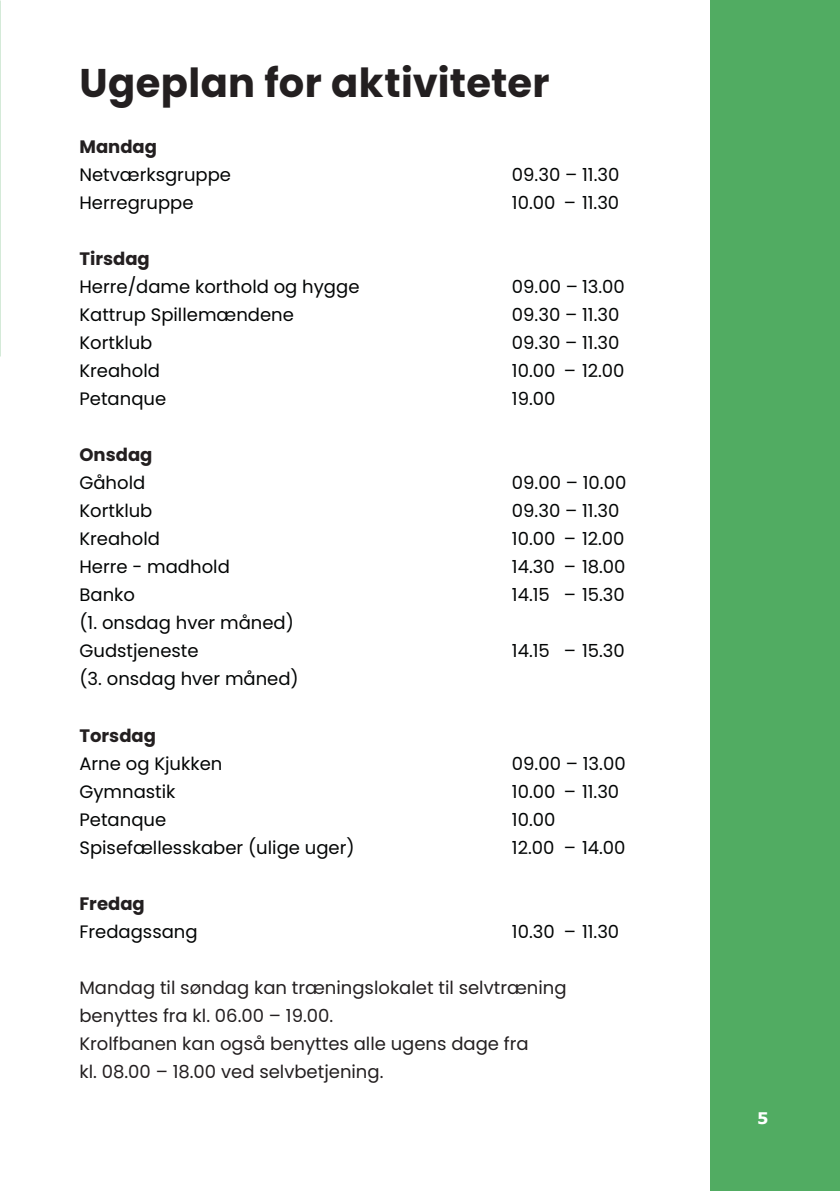
<style>
.page{position:relative;width:840px;height:1191px;background:#fff}
.page>*{position:absolute;margin:0;border:0;box-sizing:border-box;transform-origin:0 0}
.Underoverskrift{font:700 40px "Poppins";letter-spacing:.01em;color:#231f20}
.brødtekst{font:18px "Poppins";color:#030505}
.brødtekst-2{font:18px "Poppins";color:#231f20}
.Mellemrubrik{font:700 18px "Poppins";color:#231f20}
.t1{font:700 16px "Verdana";color:#fff}
</style>
<div class="page">
<div style="left:710px;top:0;width:129px;height:1191px;background:#51ac62"></div>
<svg style="left:0;top:0;width:1px;height:357px"></svg>
<h2 class="Underoverskrift" style="left:79px;top:60px;width:471px">Ugeplan for aktiviteter</h2>
<h3 class="Mellemrubrik" style="left:79px;top:136px;width:79px">Mandag</h3>
<p class="brødtekst" style="left:79px;top:164px;width:153px">Netværksgruppe</p>
<p class="brødtekst" style="left:511px;top:164px;width:109px">09.30 – 11.30</p>
<p class="brødtekst" style="left:79px;top:192px;width:116px">Herregruppe</p>
<p class="brødtekst" style="left:511px;top:192px;width:109px">10.00 – 11.30</p>
<h3 class="Mellemrubrik" style="left:79px;top:248px;width:72px">Tirsdag</h3>
<p class="brødtekst" style="left:79px;top:276px;width:281px">Herre/dame korthold og hygge</p>
<p class="brødtekst" style="left:511px;top:276px;width:114px">09.00 – 13.00</p>
<p class="brødtekst" style="left:79px;top:304px;width:216px">Kattrup Spillemændene</p>
<p class="brødtekst" style="left:511px;top:304px;width:109px">09.30 – 11.30</p>
<p class="brødtekst" style="left:79px;top:332px;width:74px">Kortklub</p>
<p class="brødtekst" style="left:511px;top:332px;width:109px">09.30 – 11.30</p>
<p class="brødtekst" style="left:79px;top:360px;width:82px">Kreahold</p>
<p class="brødtekst" style="left:511px;top:360px;width:114px">10.00 – 12.00</p>
<p class="brødtekst" style="left:79px;top:388px;width:88px">Petanque</p>
<p class="brødtekst" style="left:511px;top:388px;width:45px">19.00</p>
<h3 class="Mellemrubrik" style="left:79px;top:444px;width:74px">Onsdag</h3>
<p class="brødtekst" style="left:79px;top:472px;width:67px">Gåhold</p>
<p class="brødtekst" style="left:511px;top:472px;width:116px">09.00 – 10.00</p>
<p class="brødtekst" style="left:79px;top:500px;width:74px">Kortklub</p>
<p class="brødtekst" style="left:511px;top:500px;width:109px">09.30 – 11.30</p>
<p class="brødtekst" style="left:79px;top:528px;width:82px">Kreahold</p>
<p class="brødtekst" style="left:511px;top:528px;width:114px">10.00 – 12.00</p>
<p class="brødtekst" style="left:79px;top:556px;width:152px">Herre - madhold</p>
<p class="brødtekst" style="left:511px;top:556px;width:115px">14.30 – 18.00</p>
<p class="brødtekst" style="left:79px;top:584px;width:57px">Banko</p>
<p class="brødtekst" style="left:511px;top:584px;width:114px">14.15 – 15.30</p>
<p class="brødtekst" style="left:79px;top:612px;width:216px">(1. onsdag hver måned)</p>
<p class="brødtekst" style="left:79px;top:640px;width:121px">Gudstjeneste</p>
<p class="brødtekst" style="left:511px;top:640px;width:114px">14.15 – 15.30</p>
<p class="brødtekst" style="left:79px;top:668px;width:221px">(3. onsdag hver måned)</p>
<h3 class="Mellemrubrik" style="left:79px;top:724px;width:78px">Torsdag</h3>
<p class="brødtekst" style="left:79px;top:752px;width:144px">Arne og Kjukken</p>
<p class="brødtekst" style="left:511px;top:752px;width:115px">09.00 – 13.00</p>
<p class="brødtekst" style="left:79px;top:780px;width:98px">Gymnastik</p>
<p class="brødtekst" style="left:511px;top:780px;width:109px">10.00 – 11.30</p>
<p class="brødtekst" style="left:79px;top:808px;width:88px">Petanque</p>
<p class="brødtekst" style="left:511px;top:808px;width:45px">10.00</p>
<p class="brødtekst" style="left:79px;top:836px;width:276px">Spisefællesskaber (ulige uger)</p>
<p class="brødtekst" style="left:511px;top:836px;width:115px">12.00 – 14.00</p>
<h3 class="Mellemrubrik" style="left:79px;top:892px;width:67px">Fredag</h3>
<p class="brødtekst" style="left:79px;top:920px;width:120px">Fredagssang</p>
<p class="brødtekst" style="left:511px;top:920px;width:109px">10.30 – 11.30</p>
<p class="brødtekst-2" style="left:79px;top:976px;width:488px">Mandag til søndag kan træningslokalet til selvtræning</p>
<p class="brødtekst-2" style="left:79px;top:1004px;width:255px">benyttes fra kl. 06.00 – 19.00.</p>
<p class="brødtekst-2" style="left:79px;top:1032px;width:450px">Krolfbanen kan også benyttes alle ugens dage fra</p>
<p class="brødtekst-2" style="left:79px;top:1060px;width:305px">kl. 08.00 – 18.00 ved selvbetjening.</p>
<p class="t1" style="left:756px;top:1107px;width:13px">5</p>
</div>
